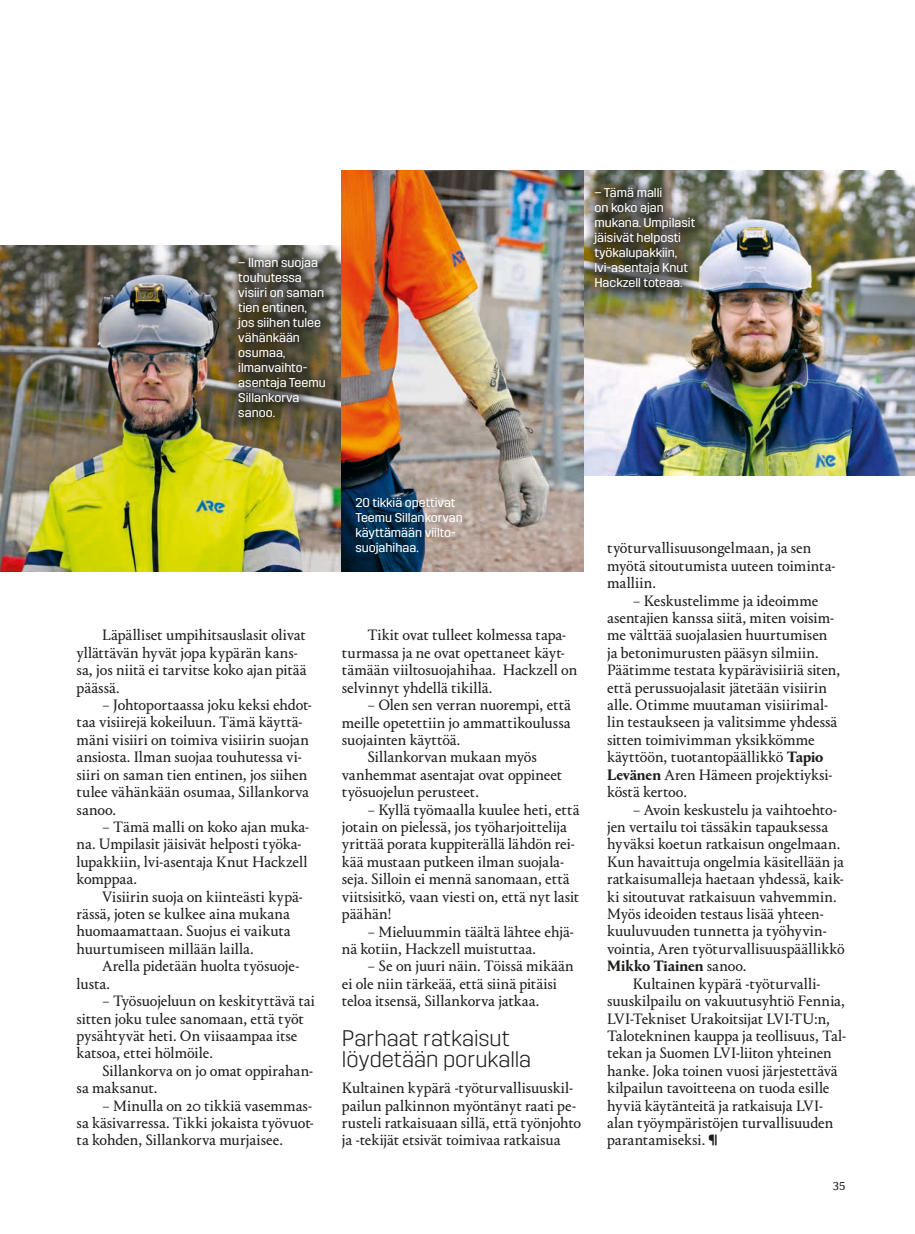
<style>
.page{position:relative;width:915px;height:1234px;background:#fff}
.page>*{position:absolute;margin:0;border:0;box-sizing:border-box;transform-origin:0 0}
.t1{font:300 22.5px/21px "Trim";letter-spacing:-.005em;color:#1d1d1b}
.t2{font:15.75px/17.4px "Portrait Text";letter-spacing:-.005em;color:#1d1d1b}
.t3{font:700 15.75px "Portrait";color:#1d1d1b}
.t4{font:12.75px/15px "Trim";color:#fff}
.t5{font:12px "Siri";color:#1d1d1b}
.s1{font-family:"Portrait";font-weight:700}
.s2{font-family:"Portrait Text";font-weight:400}
.s3{font-family:"Trim";font-weight:600;font-size:13.5px}
</style>
<div class="page">
<img style="left:0;top:245px;width:342px;height:326px">
<img style="left:583px;top:170px;width:331px;height:305px">
<img style="left:342px;top:170px;width:241px;height:401px">
<div style="left:226px;top:246px;width:114px;height:186px;background:#1d1d1b;opacity:.75"></div>
<div style="left:582px;top:175px;width:127px;height:127px;background:#1d1d1b;opacity:.75"></div>
<p class="t4" style="left:238px;top:255px;width:89px">– Ilman suojaa touhutessa visiiri on saman tien entinen, jos siihen tulee vähänkään osumaa, ilmanvaihto&shy;asentaja Teemu<br>Sillankorva sanoo.</p>
<p class="t4" style="left:594px;top:185px;width:102px">– Tämä malli<br>on koko ajan mukana. Umpilasit jäisivät helposti työkalupakkiin, lvi-asentaja Knut<br>Hackzell toteaa.</p>
<p class="t2" style="left:77px;top:625px;width:231px;text-indent:26px">Läpälliset umpihitsauslasit olivat yllättävän hyvät jopa kypärän kans&shy;sa, jos niitä ei tarvitse koko ajan pitää päässä.</p>
<p class="t2" style="left:77px;top:695px;width:237px;text-indent:26px">– Johtoportaassa joku keksi ehdot&shy;taa visiirejä kokeiluun. Tämä käyttä&shy;mäni visiiri on toimiva visiirin suojan ansiosta. Ilman suojaa touhutessa vi&shy;siiri on saman tien entinen, jos siihen tulee vähänkään osumaa, Sillankorva sanoo.</p>
<p class="t2" style="left:77px;top:817px;width:234px;text-indent:26px">– Tämä malli on koko ajan muka&shy;na. Umpilasit jäisivät helposti työka&shy;lupakkiin, lvi-asentaja Knut Hackzell komppaa.</p>
<p class="t2" style="left:77px;top:886px;width:228px;text-indent:26px">Visiirin suoja on kiinteästi kypä&shy;rässä, joten se kulkee aina mukana huomaamattaan. Suojus ei vaikuta huurtumiseen millään lailla.</p>
<p class="t2" style="left:77px;top:956px;width:225px;text-indent:26px">Arella pidetään huolta työsuoje&shy;lusta.</p>
<p class="t2" style="left:77px;top:991px;width:240px;text-indent:26px">– Työsuojeluun on keskityttävä tai sitten joku tulee sanomaan, että työt pysähtyvät heti. On viisaampaa itse katsoa, ettei hölmöile.</p>
<p class="t2" style="left:77px;top:1060px;width:238px;text-indent:25px">Sillankorva on jo omat oppirahan&shy;sa maksanut.</p>
<p class="t2" style="left:77px;top:1095px;width:239px;text-align:justify;text-indent:25px">– Minulla on 20 tikkiä vasemmas&shy;sa käsivarressa. Tikki jokaista työvuot&shy;ta kohden, Sillankorva murjaisee.</p>
<p class="t4" style="left:355px;top:495px;width:109px">20 tikkiä opettivat<br>Teemu Sillankorvan käyttämään viilto&shy;suojahihaa.</p>
<p class="t2" style="left:342px;top:625px;width:237px;text-indent:26px">Tikit ovat tulleet kolmessa tapa&shy;turmassa ja ne ovat opettaneet käyt&shy;tämään viiltosuojahihaa. Hackzell on selvinnyt yhdellä tikillä.</p>
<p class="t2" style="left:367px;top:695px;width:205px">– Olen sen verran nuorempi, että</p>
<p class="t2" style="left:342px;top:712px;width:230px">meille opetettiin jo ammattikoulussa</p>
<p class="t2" style="left:342px;top:730px;width:120px">suojainten käyttöä.</p>
<p class="t2" style="left:367px;top:747px;width:171px">Sillankorvan mukaan myös</p>
<p class="t2" style="left:342px;top:765px;width:222px">vanhemmat asentajat ovat oppineet</p>
<p class="t2" style="left:342px;top:782px;width:138px">työsuojelun perusteet.</p>
<p class="t2" style="left:342px;top:799px;width:239px;text-indent:26px">– Kyllä työmaalla kuulee heti, että jotain on pielessä, jos työharjoittelija yrittää porata kuppiterällä lähdön rei&shy;kää mustaan putkeen ilman suojala&shy;seja. Silloin ei mennä sanomaan, että viitsisitkö, vaan viesti on, että nyt lasit päähän!</p>
<p class="t2" style="left:342px;top:921px;width:233px;text-indent:26px">– Mieluummin täältä lähtee ehjä&shy;nä kotiin, Hackzell muistuttaa.</p>
<p class="t2" style="left:342px;top:956px;width:233px;text-indent:26px">– Se on juuri näin. Töissä mikään ei ole niin tärkeää, että siinä pitäisi teloa itsensä, Sillankorva jatkaa.</p>
<h1 class="t1" style="left:342px;top:1027px;width:191px">Parhaat ratkaisut löydetään porukalla</h1>
<p class="t2" style="left:342px;top:1078px;width:241px">Kultainen kypärä -työturvallisuuskil&shy;pailun palkinnon myöntänyt raati pe&shy;rusteli ratkaisuaan sillä, että työnjohto ja -tekijät etsivät toimivaa ratkaisua</p>
<p class="t2" style="left:607px;top:538px;width:230px">työturvallisuusongelmaan, ja sen myötä sitoutumista uuteen toiminta&shy;malliin.</p>
<p class="t2" style="left:607px;top:591px;width:234px;text-indent:26px">– Keskustelimme ja ideoimme asentajien kanssa siitä, miten voisim&shy;me välttää suojalasien huurtumisen ja betonimurusten pääsyn silmiin.<br>Päätimme testata kypärävisiiriä siten, että perussuojalasit jätetään visiirin alle. Otimme muutaman visiirimal&shy;lin testaukseen ja valitsimme yhdessä sitten toimivimman yksikkömme käyttöön, tuotantopäällikkö <span class="s1">Tapio Levänen</span> Aren Hämeen projektiyksi&shy;köstä kertoo.</p>
<p class="t2" style="left:607px;top:799px;width:239px;text-indent:26px">– Avoin keskustelu ja vaihtoehto&shy;jen vertailu toi tässäkin tapauksessa hyväksi koetun ratkaisun ongelmaan.<br>Kun havaittuja ongelmia käsitellään ja ratkaisumalleja haetaan yhdessä, kaik&shy;ki sitoutuvat ratkaisuun vahvemmin.<br>Myös ideoiden testaus lisää yhteen&shy;kuuluvuuden tunnetta ja työhyvin&shy;vointia, Aren työturvallisuuspäällikkö</p>
<p class="t3" style="left:607px;top:954px;width:141px">Mikko Tiainen <span class="s2">sanoo.</span></p>
<p class="t2" style="left:607px;top:973px;width:240px;text-indent:26px">Kultainen kypärä -työturvalli&shy;suuskilpailu on vakuutusyhtiö Fennia, LVI-Tekniset Urakoitsijat LVI-TU:n, Talotekninen kauppa ja teollisuus, Tal&shy;tekan ja Suomen LVI-liiton yhteinen hanke. Joka toinen vuosi järjestettävä kilpailun tavoitteena on tuoda esille hyviä käytänteitä ja ratkaisuja LVI&shy;alan työympäristöjen turvallisuuden parantamiseksi. <span class="s3">¶</span></p>
<p class="t5" style="left:832px;top:1178px;width:14px">35</p>
</div>
